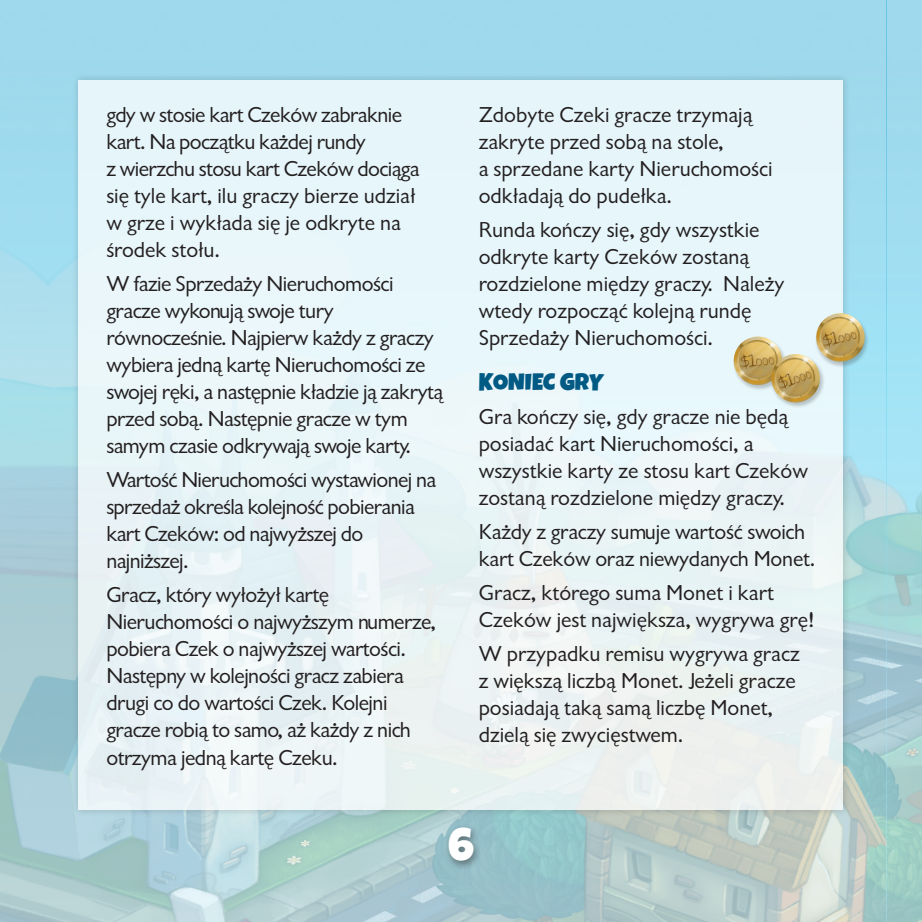
<style>
.page{position:relative;width:922px;height:922px;background:#fff}
.page>*{position:absolute;margin:0;border:0;box-sizing:border-box;transform-origin:0 0}
.t1{font:45px "Luckiest Guy";color:#fff}
.t2{font:23.5px "Luckiest Guy";color:#005a83}
.t3{font:20px/27px "EFN Gilead";letter-spacing:-.025em;color:#231f20}
.t4{font:20px/27px "EFN Gilead";color:#231f20}
</style>
<div class="page">
<img style="left:0;top:0;width:921px;height:921px">
<div style="left:442px;top:823px;width:40px;height:48px;background:#231f20;opacity:.5"></div>
<div style="left:71px;top:72px;width:779px;height:745px;background:#231f20;opacity:.25"></div>
<div style="left:79px;top:80px;width:764px;height:729px;background:#e7f5f9"></div>
<hr style="left:921px;top:72px;width:1px;height:745px;background:#231f20;opacity:.25">
<div style="left:732px;top:336px;width:55px;height:55px;background:#231f20;opacity:.25"></div>
<img style="left:732px;top:336px;width:51px;height:50px">
<div style="left:770px;top:354px;width:54px;height:55px;background:#231f20;opacity:.25"></div>
<img style="left:768px;top:354px;width:54px;height:51px">
<div style="left:814px;top:313px;width:55px;height:55px;background:#231f20;opacity:.25"></div>
<img style="left:813px;top:313px;width:54px;height:51px">
<p class="t3" style="left:106px;top:102px;width:314px">gdy w stosie kart Czeków zabraknie kart. Na początku każdej rundy<br>z wierzchu stosu kart Czeków dociąga się tyle kart, ilu graczy bierze udział w grze i wykłada się je odkryte na środek stołu.</p>
<p class="t3" style="left:106px;top:271px;width:338px">W fazie Sprzedaży Nieruchomości gracze wykonują swoje tury równocześnie. Najpierw każdy z graczy wybiera jedną kartę Nieruchomości ze swojej ręki, a następnie kładzie ją zakrytą przed sobą. Następnie gracze w tym samym czasie odkrywają swoje karty.</p>
<p class="t3" style="left:106px;top:467px;width:331px">Wartość Nieruchomości wystawionej na sprzedaż określa kolejność pobierania kart Czeków: od najwyższej do najniższej.</p>
<p class="t3" style="left:106px;top:582px;width:331px">Gracz, który wyłożył kartę Nieruchomości o najwyższym numerze, pobiera Czek o najwyższej wartości.<br>Następny w kolejności gracz zabiera drugi co do wartości Czek. Kolejni gracze robią to samo, aż każdy z nich otrzyma jedną kartę Czeku.</p>
<p class="t4" style="left:478px;top:102px;width:295px">Zdobyte Czeki gracze trzymają zakryte przed sobą na stole,<br>a sprzedane karty Nieruchomości odkładają do pudełka.</p>
<p class="t4" style="left:478px;top:217px;width:307px">Runda kończy się, gdy wszystkie odkryte karty Czeków zostaną rozdzielone między graczy. Należy wtedy rozpocząć kolejną rundę<br>Sprzedaży Nieruchomości.</p>
<p class="t2" style="left:478px;top:366px;width:126px">KONIEC GRY</p>
<p class="t4" style="left:478px;top:403px;width:331px">Gra kończy się, gdy gracze nie będą posiadać kart Nieruchomości, a wszystkie karty ze stosu kart Czeków zostaną rozdzielone między graczy.</p>
<p class="t3" style="left:478px;top:518px;width:338px">Każdy z graczy sumuje wartość swoich kart Czeków oraz niewydanych Monet.</p>
<p class="t4" style="left:478px;top:580px;width:337px">Gracz, którego suma Monet i kart<br>Czeków jest największa, wygrywa grę!</p>
<p class="t4" style="left:478px;top:641px;width:322px">W przypadku remisu wygrywa gracz z większą liczbą Monet. Jeżeli gracze posiadają taką samą liczbę Monet, dzielą się zwycięstwem.</p>
<h1 class="t1" style="left:448px;top:814px;width:27px">6</h1>
</div>
